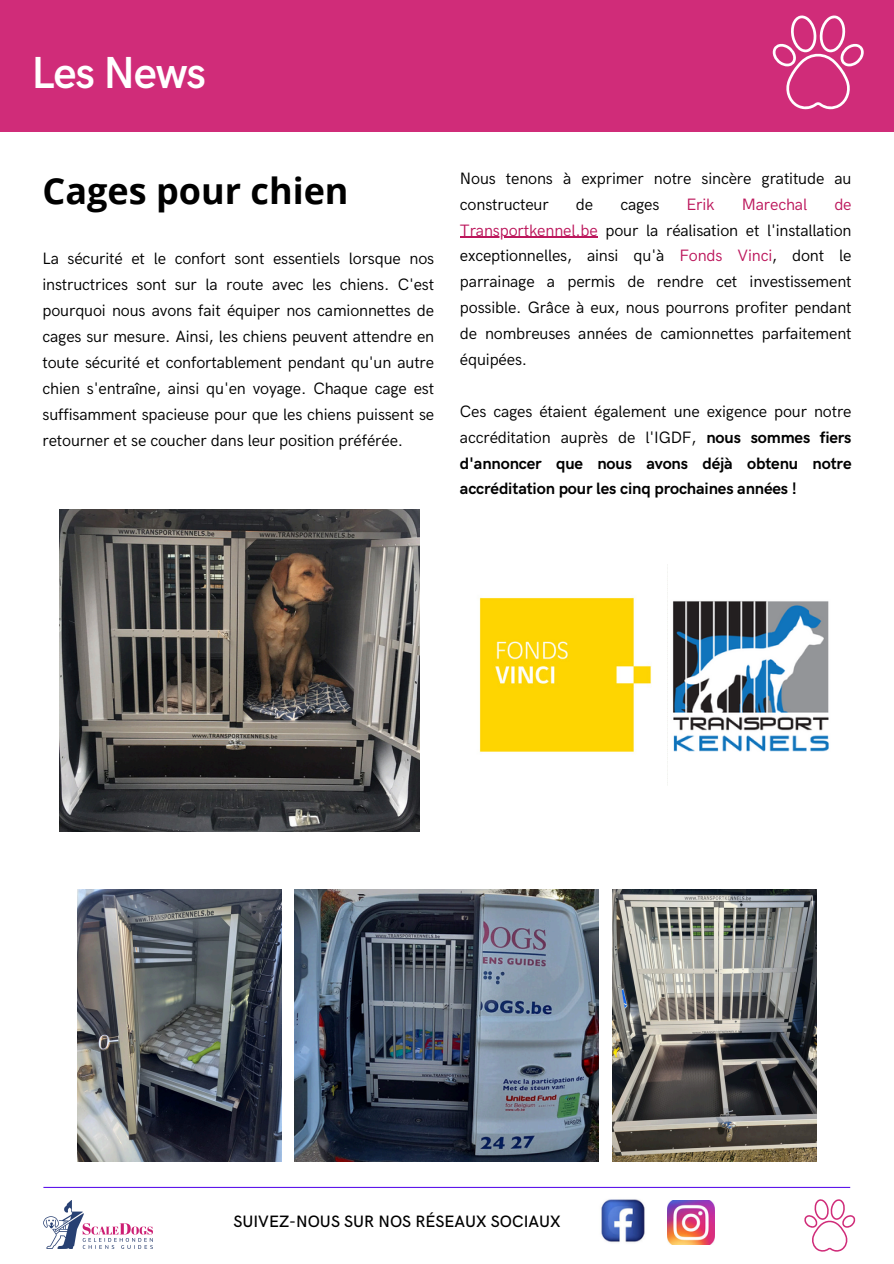
<style>
.page{position:relative;width:894px;height:1264px;background:#fff}
.page>*{position:absolute;margin:0;border:0;box-sizing:border-box;transform-origin:0 0}
.t1{font:600 45px "HK Grotesk";letter-spacing:-.03em;color:#fff}
.t2{font:700 36px "Open Sans";color:#000}
.t3{font:16.5px/25.8px "HK Grotesk";letter-spacing:-.01em;color:#000;text-align:justify}
.t4{font:700 16.5px/25.8px "HK Grotesk";letter-spacing:-.01em;color:#000}
.t5{font:500 16.5px "HK Grotesk";color:#000}
.t6{font:16.5px "HK Grotesk";letter-spacing:-.01em;color:#bc175c}
.s1{color:#bc175c}
.s2{font-weight:700}
</style>
<div class="page">
<div style="left:0;top:0;width:893px;height:132px;background:#d02c79"></div>
<hr style="left:43px;top:1186px;width:807px;height:1px;background:#5e17eb">
<img style="left:601px;top:1199px;width:44px;height:44px">
<img style="left:667px;top:1200px;width:47px;height:44px">
<svg style="left:804px;top:1199px;width:51px;height:52px"></svg>
<svg style="left:772px;top:15px;width:91px;height:95px"></svg>
<img style="left:43px;top:1200px;width:110px;height:48px">
<img style="left:479px;top:597px;width:172px;height:155px">
<hr style="left:460px;top:237px;width:137px;height:1px;background:#bc175c">
<img style="left:78px;top:890px;width:203px;height:271px">
<img style="left:612px;top:890px;width:203px;height:271px">
<img style="left:60px;top:509px;width:359px;height:322px">
<img style="left:294px;top:890px;width:304px;height:271px">
<img style="left:673px;top:601px;width:156px;height:150px">
<p class="t1" style="left:32px;top:48px;width:176px">Les News</p>
<h2 class="t2" style="left:43px;top:165px;width:307px">Cages pour chien</h2>
<p class="t3" style="left:43px;top:246px;width:393px">La sécurité et le confort sont essentiels lorsque nos instructrices sont sur la route avec les chiens. C'est pourquoi nous avons fait équiper nos camionnettes de cages sur mesure. Ainsi, les chiens peuvent attendre en toute sécurité et confortablement pendant qu'un autre chien s'entraîne, ainsi qu'en voyage. Chaque cage est suffisamment spacieuse pour que les chiens puissent se retourner et se coucher dans leur position préférée.</p>
<p class="t3" style="left:460px;top:166px;width:393px">Nous tenons à exprimer notre sincère gratitude au constructeur</p>
<p class="t3" style="left:576px;top:192px;width:19px">de</p>
<p class="t3" style="left:620px;top:192px;width:41px">cages</p>
<p class="t6" style="left:686px;top:195px;width:30px">Erik</p>
<p class="t6" style="left:741px;top:195px;width:67px">Marechal</p>
<p class="t6" style="left:834px;top:195px;width:19px">de</p>
<p class="t3" style="left:460px;top:218px;width:393px"><span class="s1">Transportkennel.be</span> pour la réalisation et l'installation exceptionnelles, ainsi qu'à <span class="s1">Fonds Vinci</span>, dont le parrainage a permis de rendre cet investissement possible. Grâce à eux, nous pourrons profiter pendant de nombreuses années de camionnettes parfaitement équipées.</p>
<p class="t3" style="left:460px;top:399px;width:393px">Ces cages étaient également une exigence pour notre accréditation auprès de l'IGDF, <span class="s2">nous sommes fiers</span></p>
<p class="t4" style="left:460px;top:450px;width:393px">d'annoncer que nous avons déjà obtenu notre accréditation pour les cinq prochaines années !</p>
<h1 class="t5" style="left:233px;top:1211px;width:328px">SUIVEZ-NOUS SUR NOS RÉSEAUX SOCIAUX</h1>
</div>
